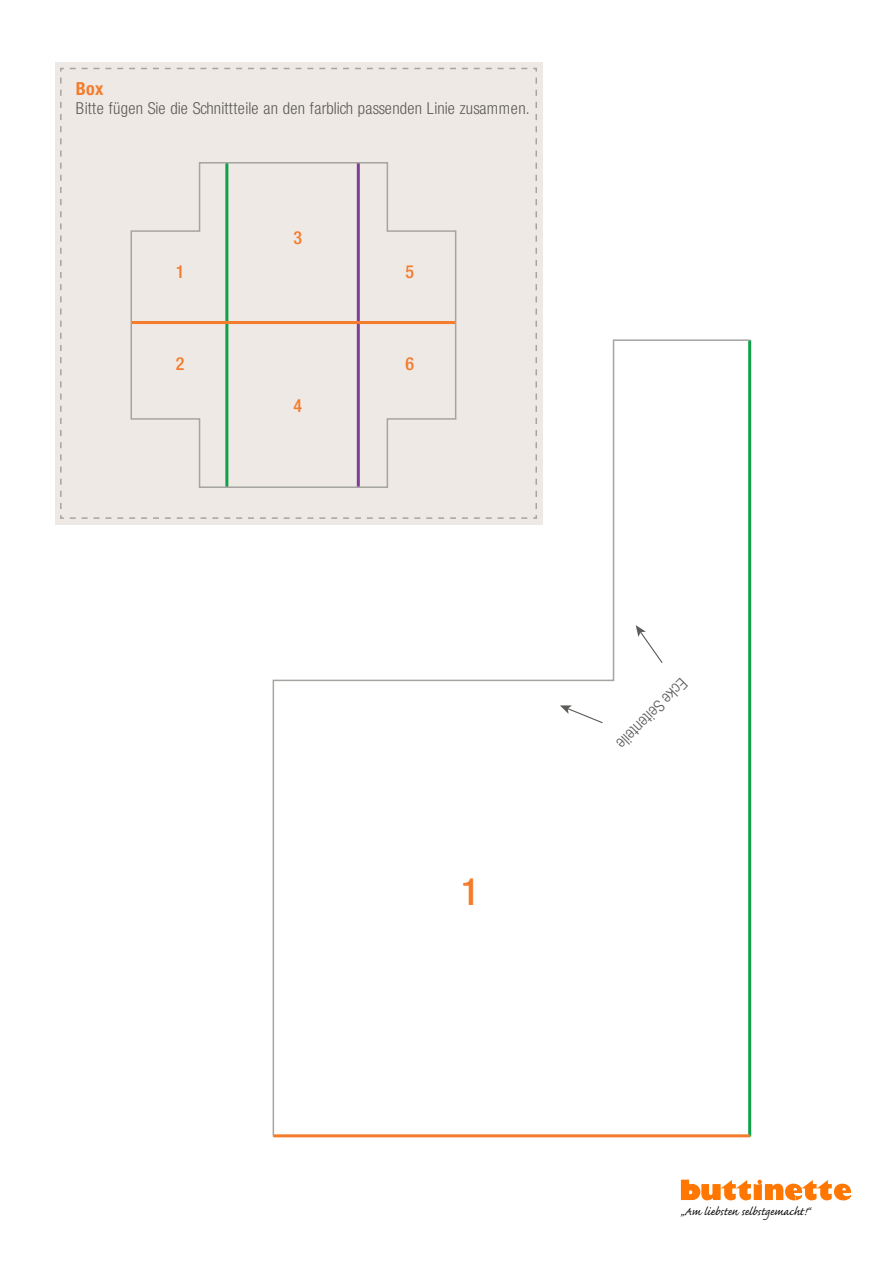
<style>
.page{position:relative;width:893px;height:1263px;background:#fff}
.page>*{position:absolute;margin:0;border:0;box-sizing:border-box;transform-origin:0 0}
.t1{font:500 condensed 37.5px "Helvetica Neue LT Std";color:#f47c2c}
.t2{font:500 condensed 18px "Helvetica Neue LT Std";color:#f47c2c}
.t3{font:700 condensed 18px "Helvetica Neue LT Std";color:#f47c2c}
.t4{font:300 condensed 16.5px "Helvetica Neue LT Std";letter-spacing:.01em;color:#5c5b59}
.t5{font:14.55px "Caflisch Script";color:#000}
</style>
<div class="page">
<div style="left:55px;top:62px;width:488px;height:463px;background:#eee9e5"></div>
<svg style="left:60px;top:67px;width:477px;height:452px"></svg>
<svg style="left:681px;top:1179px;width:170px;height:21px"></svg>
<svg style="left:130px;top:161px;width:327px;height:328px"></svg>
<svg style="left:272px;top:339px;width:480px;height:799px"></svg>
<svg style="left:560px;top:705px;width:44px;height:19px"></svg>
<svg style="left:636px;top:625px;width:28px;height:39px"></svg>
<p class="t3" style="left:76px;top:77px;width:29px">Box</p>
<p class="t4" style="left:76px;top:99px;width:456px">Bitte fügen Sie die Schnittteile an den farblich passenden Linie zusammen.</p>
<p class="t2" style="left:176px;top:261px;width:10px">1</p>
<p class="t2" style="left:176px;top:353px;width:10px">2</p>
<p class="t2" style="left:293px;top:227px;width:10px">3</p>
<p class="t2" style="left:293px;top:394px;width:10px">4</p>
<p class="t2" style="left:405px;top:261px;width:10px">5</p>
<p class="t2" style="left:405px;top:353px;width:10px">6</p>
<h1 class="t1" style="left:461px;top:869px;width:19px">1</h1>
<p class="t4" style="left:691px;top:688px;width:94px;rotate:135deg">Ecke Seitenteile</p>
<p class="t5" style="left:681px;top:1204px;width:131px">„Am liebsten selbstgemacht!“</p>
</div>
